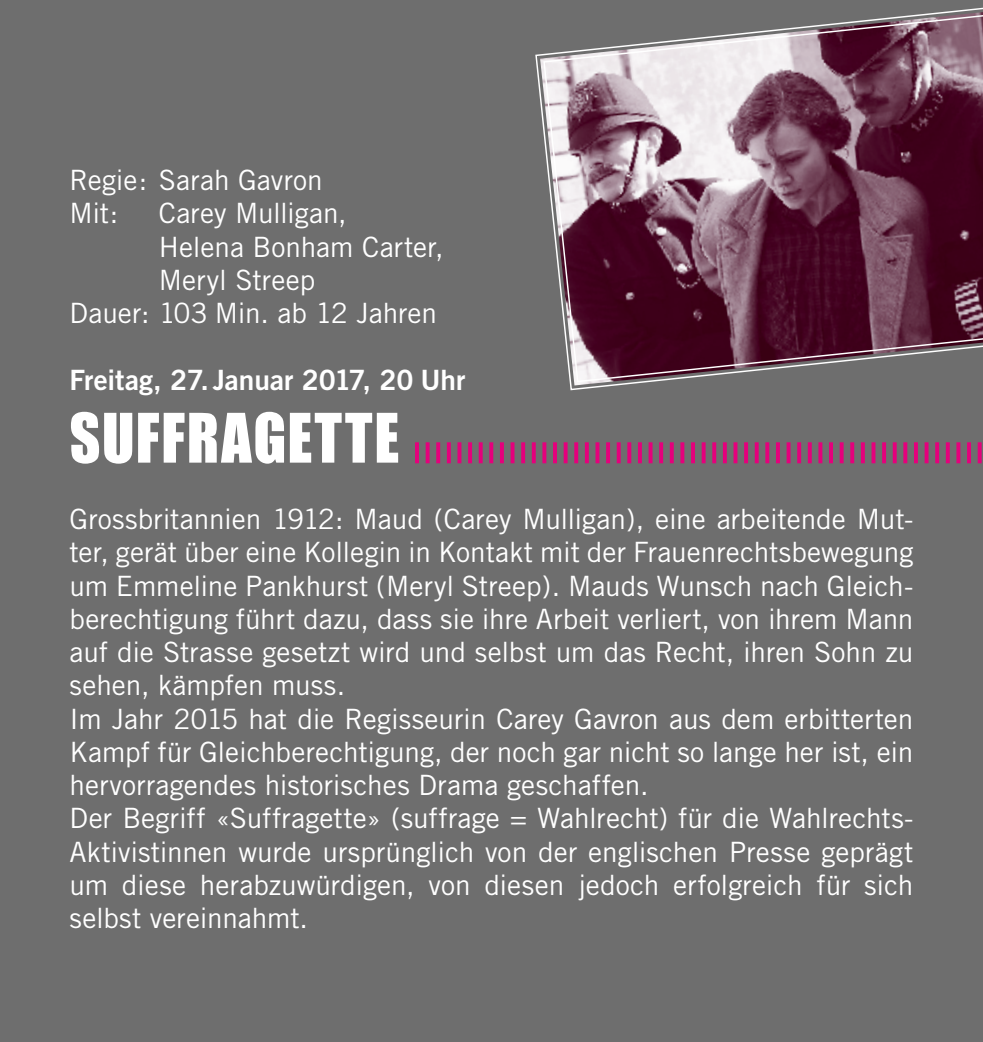
<style>
.page{position:relative;width:983px;height:1042px;background:#fff}
.page>*{position:absolute;margin:0;border:0;box-sizing:border-box;transform-origin:0 0}
.t1{font:63px "Impact";letter-spacing:.03em;color:#fff;scale:.95 1}
.t2{font:28px/33.2px "Trade Gothic";color:#fff}
.t3{font:28px "Trade Gothic Bold Two";letter-spacing:-.005em;color:#fff}
</style>
<div class="page">
<div style="left:0;top:0;width:982px;height:1042px;background:#6e6e6e"></div>
<hr style="left:415px;top:442px;width:4px;height:21px;background:#e5007c">
<svg style="left:425px;top:442px;width:4px;height:21px"></svg>
<svg style="left:436px;top:442px;width:4px;height:21px"></svg>
<hr style="left:447px;top:442px;width:3px;height:21px;background:#e5007c">
<svg style="left:457px;top:442px;width:4px;height:21px"></svg>
<svg style="left:468px;top:442px;width:4px;height:21px"></svg>
<svg style="left:478px;top:442px;width:4px;height:21px"></svg>
<svg style="left:489px;top:442px;width:4px;height:21px"></svg>
<hr style="left:500px;top:442px;width:3px;height:21px;background:#e5007c">
<svg style="left:510px;top:442px;width:4px;height:21px"></svg>
<svg style="left:521px;top:442px;width:4px;height:21px"></svg>
<svg style="left:531px;top:442px;width:4px;height:21px"></svg>
<svg style="left:542px;top:442px;width:4px;height:21px"></svg>
<hr style="left:553px;top:442px;width:4px;height:21px;background:#e5007c">
<svg style="left:563px;top:442px;width:4px;height:21px"></svg>
<svg style="left:574px;top:442px;width:4px;height:21px"></svg>
<svg style="left:584px;top:442px;width:4px;height:21px"></svg>
<svg style="left:595px;top:442px;width:4px;height:21px"></svg>
<svg style="left:606px;top:442px;width:4px;height:21px"></svg>
<svg style="left:616px;top:442px;width:4px;height:21px"></svg>
<svg style="left:627px;top:442px;width:4px;height:21px"></svg>
<svg style="left:638px;top:442px;width:3px;height:21px"></svg>
<svg style="left:648px;top:442px;width:4px;height:21px"></svg>
<svg style="left:659px;top:442px;width:4px;height:21px"></svg>
<svg style="left:669px;top:442px;width:4px;height:21px"></svg>
<svg style="left:680px;top:442px;width:4px;height:21px"></svg>
<hr style="left:691px;top:442px;width:3px;height:21px;background:#e5007c">
<svg style="left:701px;top:442px;width:4px;height:21px"></svg>
<svg style="left:712px;top:442px;width:4px;height:21px"></svg>
<svg style="left:723px;top:442px;width:3px;height:21px"></svg>
<svg style="left:733px;top:442px;width:4px;height:21px"></svg>
<hr style="left:744px;top:442px;width:3px;height:21px;background:#e5007c">
<svg style="left:754px;top:442px;width:4px;height:21px"></svg>
<svg style="left:765px;top:442px;width:4px;height:21px"></svg>
<svg style="left:776px;top:442px;width:3px;height:21px"></svg>
<svg style="left:786px;top:442px;width:4px;height:21px"></svg>
<svg style="left:797px;top:442px;width:4px;height:21px"></svg>
<svg style="left:807px;top:442px;width:4px;height:21px"></svg>
<svg style="left:818px;top:442px;width:4px;height:21px"></svg>
<svg style="left:829px;top:442px;width:3px;height:21px"></svg>
<svg style="left:839px;top:442px;width:4px;height:21px"></svg>
<svg style="left:850px;top:442px;width:4px;height:21px"></svg>
<svg style="left:861px;top:442px;width:3px;height:21px"></svg>
<svg style="left:871px;top:442px;width:4px;height:21px"></svg>
<svg style="left:882px;top:442px;width:3px;height:21px"></svg>
<svg style="left:892px;top:442px;width:4px;height:21px"></svg>
<svg style="left:903px;top:442px;width:4px;height:21px"></svg>
<svg style="left:914px;top:442px;width:3px;height:21px"></svg>
<svg style="left:924px;top:442px;width:4px;height:21px"></svg>
<svg style="left:935px;top:442px;width:3px;height:21px"></svg>
<svg style="left:945px;top:442px;width:4px;height:21px"></svg>
<svg style="left:956px;top:442px;width:4px;height:21px"></svg>
<svg style="left:967px;top:442px;width:3px;height:21px"></svg>
<svg style="left:977px;top:442px;width:4px;height:21px"></svg>
<svg style="left:982px;top:442px;width:1px;height:21px"></svg>
<svg style="left:542px;top:12px;width:440px;height:371px"></svg>
<p class="t2" style="left:69px;top:163px;width:255px">Regie: Sarah Gavron<br>Mit:</p>
<p class="t2" style="left:159px;top:196px;width:189px">Carey Mulligan,</p>
<p class="t2" style="left:159px;top:230px;width:286px">Helena Bonham Carter,</p>
<p class="t2" style="left:159px;top:263px;width:158px">Meryl Streep</p>
<p class="t2" style="left:69px;top:296px;width:369px">Dauer: 103 Min. ab 12 Jahren</p>
<p class="t3" style="left:69px;top:362px;width:397px">Freitag, 27. Januar 2017, 20 Uhr</p>
<h1 class="t1" style="left:69px;top:389px;width:348px">SUFFRAGETTE</h1>
<p class="t2" style="left:69px;top:502px;width:845px">Grossbritannien 1912: Maud (Carey Mulligan), eine arbeitende Mut&shy;ter, gerät über eine Kollegin in Kontakt mit der Frauenrechtsbewegung um Emmeline Pankhurst (Meryl Streep). Mauds Wunsch nach Gleich&shy;berechtigung führt dazu, dass sie ihre Arbeit verliert, von ihrem Mann auf die Strasse gesetzt wird und selbst um das Recht, ihren Sohn zu sehen, kämpfen muss.<br>Im Jahr 2015 hat die Regisseurin Carey Gavron aus dem erbitterten Kampf für Gleichberechtigung, der noch gar nicht so lange her ist, ein hervorragendes historisches Drama geschaffen.<br>Der Begriff «Suffragette» (suffrage = Wahlrecht) für die Wahlrechts-Aktivistinnen wurde ursprünglich von der englischen Presse geprägt um diese herabzuwürdigen, von diesen jedoch erfolgreich für sich selbst vereinnahmt.</p>
</div>
